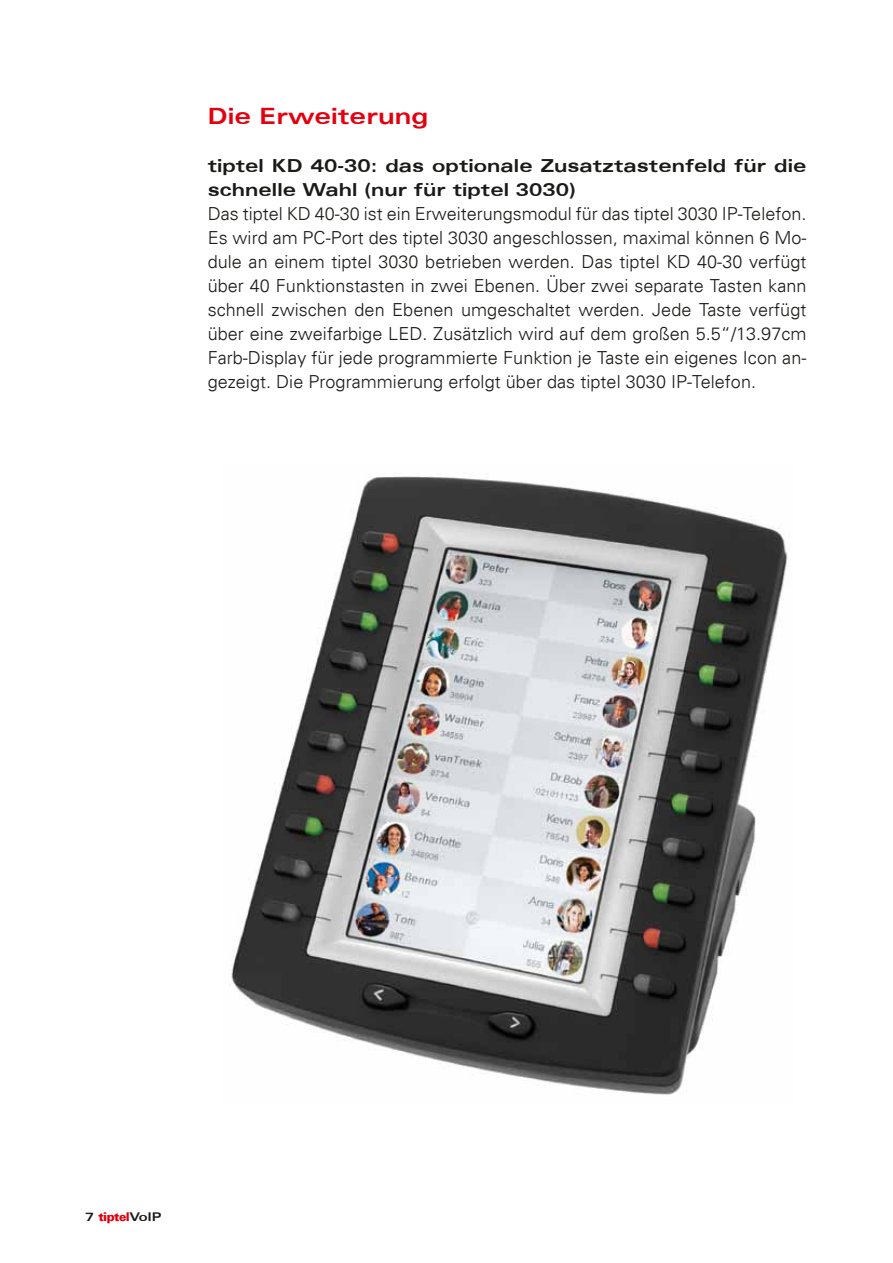
<style>
.page{position:relative;width:893px;height:1263px;background:#fff}
.page>*{position:absolute;margin:0;border:0;box-sizing:border-box;transform-origin:0 0}
.t1{font:700 expanded 22.5px "Univers";letter-spacing:.005em;color:#e3000f}
.t2{font:18px/24px "USA Light Plain";letter-spacing:.005em;color:#1a1a18;text-align:justify}
.t3{font:700 expanded 18px/24px "Univers";letter-spacing:.005em;color:#1a1a18}
.t4{font:12px "USA Black Plain";letter-spacing:-.04em;color:#e3000f}
.s1{font-family:"Univers";font-weight:700;font-stretch:expanded;color:#1a1a18}
</style>
<div class="page">
<img style="left:231px;top:474px;width:557px;height:621px">
<p class="t1" style="left:208px;top:103px;width:222px">Die Erweiterung</p>
<p class="t3" style="left:208px;top:154px;width:600px">tiptel KD 40-30: das optionale Zusatztastenfeld für die schnelle Wahl (nur für tiptel 3030)</p>
<p class="t2" style="left:208px;top:201px;width:600px">Das tiptel KD 40-30 ist ein Erweiterungsmodul für das tiptel 3030 IP-Telefon.<br>Es wird am PC-Port des tiptel 3030 angeschlossen, maximal können 6 Mo&shy;dule an einem tiptel 3030 betrieben werden. Das tiptel KD 40-30 verfügt über 40 Funktionstasten in zwei Ebenen. Über zwei separate Tasten kann schnell zwischen den Ebenen umgeschaltet werden. Jede Taste verfügt über eine zweifarbige LED. Zusätzlich wird auf dem großen 5.5“/13.97cm Farb-Display für jede programmierte Funktion je Taste ein eigenes Icon an&shy;gezeigt. Die Programmierung erfolgt über das tiptel 3030 IP-Telefon.</p>
<p class="t4" style="left:85px;top:1209px;width:78px"><span class="s1">7</span> tiptel<span class="s1">VoIP</span></p>
</div>
